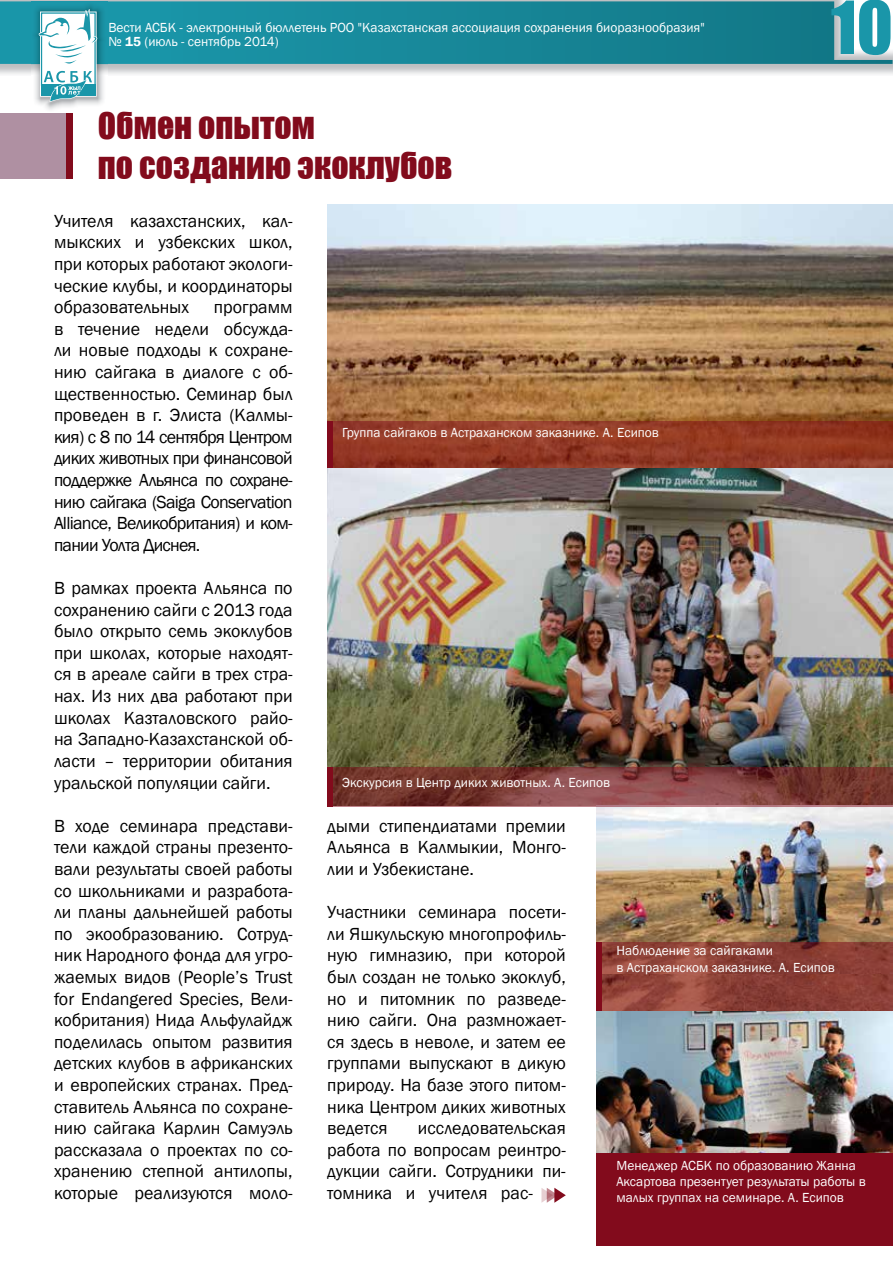
<style>
.page{position:relative;width:893px;height:1263px;background:#fff}
.page>*{position:absolute;margin:0;border:0;box-sizing:border-box;transform-origin:0 0}
.t1{font:66px "Impact Kaz AVTU";color:#1a96a9}
.t2{font:33px/39.6px "Impact Kaz AVTU";color:#820b1c}
.t3{font:18px/21.6px "Franklin Gothic";color:#000;text-align:justify}
.t4{font:13.5px/16.2px "Franklin Gothic";color:#fff}
.s1{font-weight:600}
</style>
<div class="page">
<svg style="left:0;top:1px;width:892px;height:63px;background:#268f9f"></svg>
<img style="left:32px;top:2px;width:76px;height:108px">
<div style="left:42px;top:13px;width:53px;height:72px;background:#fff"></div>
<svg style="left:38px;top:9px;width:60px;height:55px"></svg>
<div style="left:41px;top:84px;width:55px;height:12px;background:#1a96a9"></div>
<svg style="left:44px;top:71px;width:48px;height:32px"></svg>
<img style="left:596px;top:1011px;width:297px;height:142px">
<div style="left:1px;top:113px;width:72px;height:66px;background:#af90a2"></div>
<div style="left:66px;top:113px;width:7px;height:66px;background:#820b1c"></div>
<img style="left:327px;top:204px;width:566px;height:563px">
<img style="left:596px;top:806px;width:297px;height:137px">
<svg style="left:333px;top:421px;width:560px;height:47px;background:#923924"></svg>
<div style="left:327px;top:421px;width:6px;height:47px;background:#820b1c"></div>
<svg style="left:333px;top:767px;width:560px;height:39px;background:#7d3f3b"></svg>
<div style="left:327px;top:767px;width:6px;height:39px;background:#820b1c"></div>
<svg style="left:602px;top:943px;width:291px;height:68px;background:#8e4238"></svg>
<div style="left:596px;top:943px;width:6px;height:68px;background:#820b1c"></div>
<div style="left:596px;top:1153px;width:297px;height:92px;background:#820b1c"></div>
<svg style="left:541px;top:1188px;width:25px;height:15px"></svg>
<p class="t4" style="left:108px;top:21px;width:598px;line-height:13.5px">Вести АСБК - электронный бюллетень РОО "Казахстанская ассоциация сохранения биоразнообразия" № <span class="s1">15</span> (июль - сентябрь 2014)</p>
<h2 class="t2" style="left:98px;top:106px;width:356px">Обмен опытом<br>по созданию экоклубов</h2>
<h1 class="t1" style="left:831px;top:-11px;width:63px">10</h1>
<p class="t3" style="left:54px;top:210px;width:240px">Учителя казахстанских, кал&shy;мыкских и узбекских школ, при которых работают экологи&shy;ческие клубы, и координаторы образовательных</p>
<p class="t3" style="left:54px;top:297px;width:240px;text-indent:160px">программ в течение недели обсужда&shy;ли новые подходы к сохране&shy;нию сайгака в диалоге с об&shy;щественностью. Семинар был проведен в г. Элиста (Калмы&shy;кия) с 8 по 14 сентября Центром диких животных при финансовой поддержке Альянса по сохране&shy;нию сайгака (Saiga Conservation Alliance, Великобритания) и ком&shy;пании Уолта Диснея.</p>
<p class="t3" style="left:54px;top:578px;width:240px">В рамках проекта Альянса по сохранению сайги с 2013 года было открыто семь экоклубов при школах, которые находят&shy;ся в ареале сайги в трех стра&shy;нах. Из них два работают при школах Казталовского райо&shy;на Западно-Казахстанской об&shy;ласти – территории обитания уральской популяции сайги.</p>
<p class="t3" style="left:54px;top:815px;width:240px">В ходе семинара представи&shy;тели каждой страны презенто&shy;вали результаты своей работы со школьниками и разработа&shy;ли планы дальнейшей работы по экообразованию. Сотруд&shy;ник Народного фонда для угро&shy;жаемых видов (People’s Trust for Endangered Species, Вели&shy;кобритания) Нида Альфулайдж поделилась опытом развития детских клубов в африканских и европейских странах. Пред&shy;ставитель Альянса по сохране&shy;нию сайгака Карлин Самуэль рассказала о проектах по со&shy;хранению степной антилопы, которые реализуются моло-</p>
<p class="t3" style="left:327px;top:815px;width:240px">дыми стипендиатами премии Альянса в Калмыкии, Монго&shy;лии и Узбекистане.</p>
<p class="t4" style="left:342px;top:424px;width:318px">Группа сайгаков в Астраханском заказнике. А. Есипов</p>
<p class="t4" style="left:342px;top:774px;width:270px">Экскурсия в Центр диких животных. А. Есипов</p>
<p class="t3" style="left:327px;top:902px;width:240px">Участники семинара посети&shy;ли Яшкульскую многопрофиль&shy;ную гимназию, при которой был создан не только экоклуб, но и питомник по разведе&shy;нию сайги. Она размножает&shy;ся здесь в неволе, и затем ее группами выпускают в дикую природу. На базе этого питом&shy;ника Центром диких животных ведется</p>
<p class="t4" style="left:616px;top:943px;width:220px">Наблюдение за сайгаками<br>в Астраханском заказнике. А. Есипов</p>
<p class="t3" style="left:327px;top:1118px;width:240px;text-indent:91px">исследовательская работа по вопросам реинтро&shy;дукции сайги. Сотрудники пи&shy;томника и учителя рас-</p>
<p class="t4" style="left:616px;top:1157px;width:251px">Менеджер АСБК по образованию Жанна<br>Аксартова презентует результаты работы в малых группах на семинаре. А. Есипов</p>
</div>
